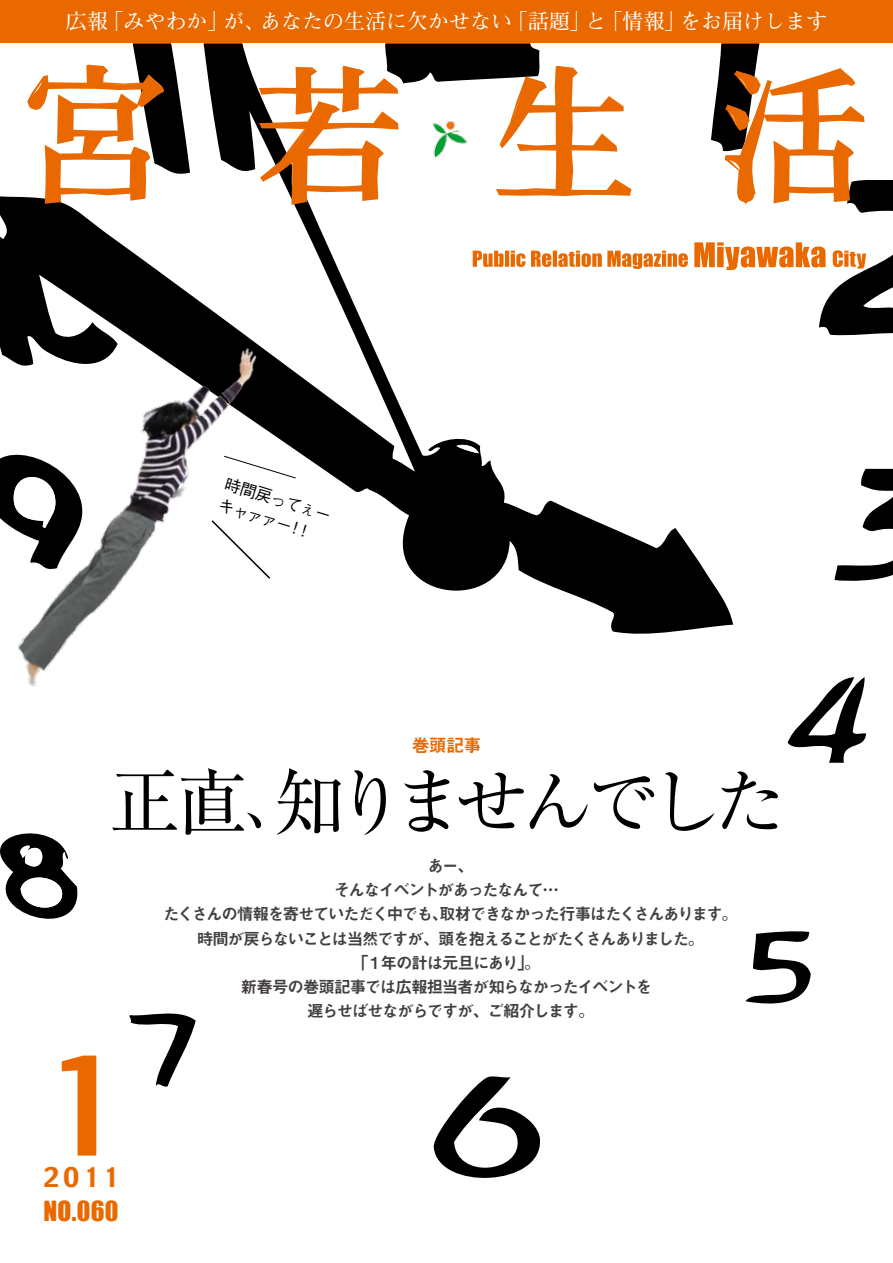
<style>
.page{position:relative;width:893px;height:1263px;background:#fff}
.page>*{position:absolute;margin:0;border:0;box-sizing:border-box;transform-origin:0 0}
.t1{font:120px "Techno";color:#e96900}
.t2{font:72px "Ryumin Pr 6 N";letter-spacing:-.1em;color:#000}
.t3{font:60px "Ryumin Pr 6 N";color:#000}
.t4{font:27px "Charcoal";color:#e96900}
.t5{font:25.5px "Impact";color:#e96900}
.t6{font:700 21px "Futo Min A101 Pr 6 N";color:#fff}
.t7{font:18px "Midashi Go Pr 6 N MB31";color:#e96900}
.t8{font:16.5px/24px "Midashi Go Pr 6 N MB31";letter-spacing:-.09em;color:#433f40;text-align:center}
.t9{font:500 16.5px/22.2px "Gothic BBB Pr 6 N";color:#000}
</style>
<div class="page">
<svg style="left:834px;top:560px;width:59px;height:21px"></svg>
<svg style="left:861px;top:469px;width:32px;height:63px"></svg>
<svg style="left:788px;top:677px;width:78px;height:86px"></svg>
<svg style="left:0;top:213px;width:733px;height:421px"></svg>
<svg style="left:746px;top:931px;width:65px;height:73px"></svg>
<svg style="left:433px;top:1076px;width:108px;height:102px"></svg>
<svg style="left:456px;top:443px;width:23px;height:10px"></svg>
<svg style="left:129px;top:1013px;width:67px;height:74px"></svg>
<svg style="left:0;top:833px;width:78px;height:86px"></svg>
<svg style="left:0;top:43px;width:893px;height:170px"></svg>
<svg style="left:473px;top:242px;width:420px;height:94px"></svg>
<div style="left:0;top:0;width:893px;height:43px;background:#e96900"></div>
<img style="left:0;top:293px;width:282px;height:394px">
<svg style="left:223px;top:455px;width:74px;height:24px"></svg>
<svg style="left:210px;top:519px;width:62px;height:61px"></svg>
<p class="t6" style="left:66px;top:5px;width:43px">広報</p>
<p class="t6" style="left:103px;top:5px;width:127px">「みやわか」</p>
<p class="t6" style="left:223px;top:5px;width:43px">が、</p>
<p class="t6" style="left:260px;top:5px;width:253px">あなたの生活に欠かせない</p>
<p class="t6" style="left:507px;top:5px;width:85px">「話題」</p>
<p class="t6" style="left:586px;top:5px;width:22px">と</p>
<p class="t6" style="left:601px;top:5px;width:85px">「情報」</p>
<p class="t6" style="left:680px;top:5px;width:149px">をお届けします</p>
<p class="t9" style="left:298px;top:492px;width:40px;text-indent:-72px;rotate:17deg">時間戻ってぇー!!</p>
<p class="t9" style="left:222px;top:493px;width:78px;rotate:17deg">キャァァ−</p>
<p class="t7" style="left:412px;top:730px;width:71px">巻頭記事</p>
<h2 class="t2" style="left:109px;top:745px;width:678px">正直知りませんでした</h2>
<h3 class="t3" style="left:244px;top:756px;width:61px">、</h3>
<h1 class="t1" style="left:53px;top:1026px;width:61px">1</h1>
<h3 class="t4" style="left:44px;top:1159px;width:77px">2011</h3>
<h3 class="t5" style="left:44px;top:1191px;width:76px">NO.060</h3>
<p class="t8" style="left:163px;top:853px;width:576px">あー、<br>そんなイベントがあったなんて...<br>たくさんの情報を寄せていただく中でも取材できなかった行事はたくさんあります。</p>
<p class="t8" style="left:432px;top:901px;width:18px">、</p>
<p class="t8" style="left:197px;top:925px;width:509px">時間が戻らないことは当然ですが、頭を抱えることがたくさんありました。</p>
<p class="t8" style="left:381px;top:949px;width:161px">年の計は元旦にあり。「</p>
<p class="t8" style="left:352px;top:949px;width:33px">「１</p>
<p class="t8" style="left:241px;top:973px;width:413px">新春号の巻頭記事では広報担当者が知らなかったイベントを</p>
<p class="t8" style="left:307px;top:997px;width:289px">遅らせばせながらですが、ご紹介します。</p>
</div>
